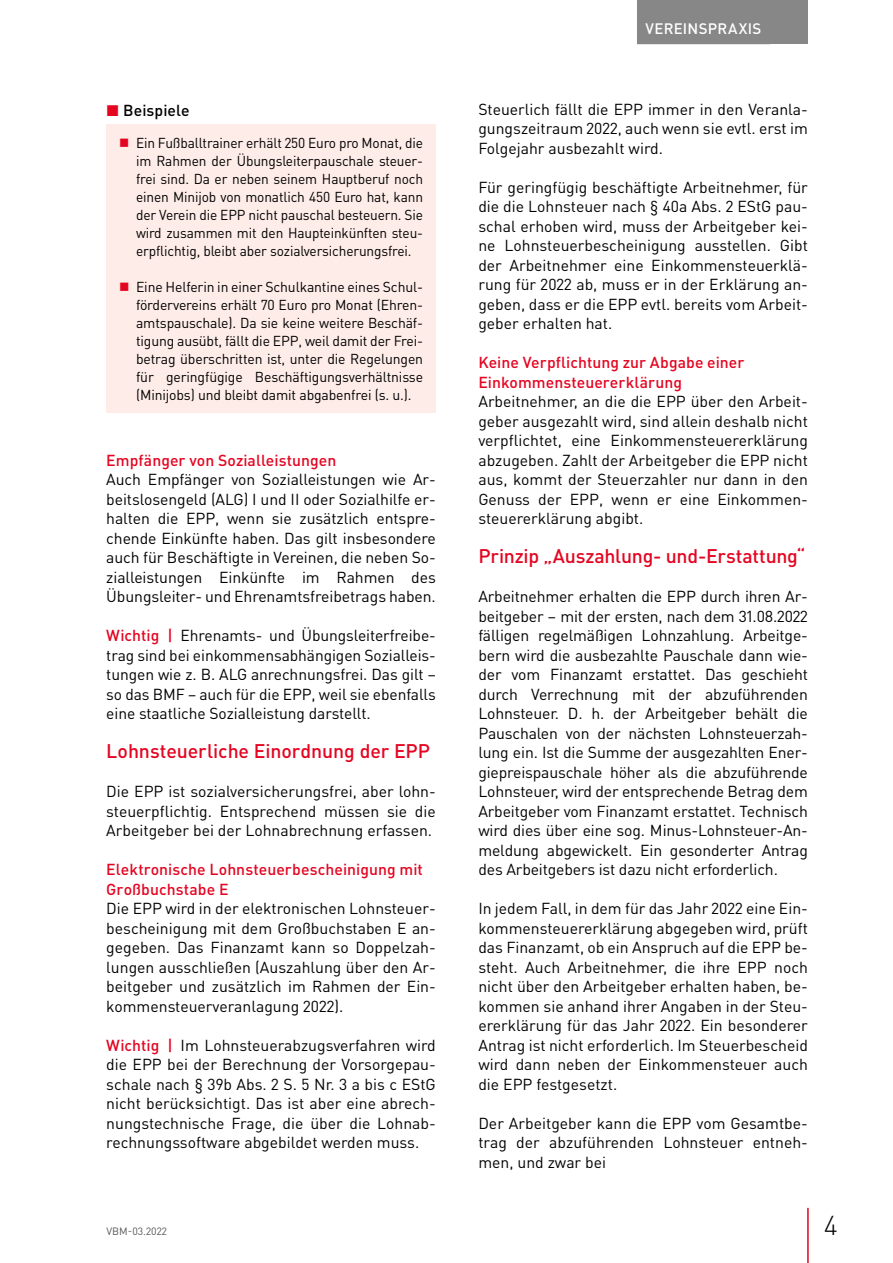
<style>
.page{position:relative;width:893px;height:1263px;background:#fff}
.page>*{position:absolute;margin:0;border:0;box-sizing:border-box;transform-origin:0 0}
.t1{font:300 27px "DIN Pro";color:#000}
.t2{font:500 19.5px "DIN Pro";letter-spacing:-.005em;color:#e40521}
.t3{font:15.75px/19.5px "DIN Pro";color:#000;text-align:justify}
.t4{font:500 15.75px/19.5px "DIN Pro";letter-spacing:.005em;color:#e40521}
.t5{font:500 15.75px "DIN Pro";color:#000}
.t6{font:500 15px "DIN Pro";letter-spacing:.02em;color:#fff}
.t7{font:14.25px/18px "DIN Pro";letter-spacing:-.01em;color:#000;text-align:justify}
.t8{font:14.25px/18px "DIN Pro";letter-spacing:-.01em;color:#000;text-align:justify;scale:.96 1}
.t9{font:10.5px "DIN Pro";color:#575756}
.s1{color:#e40521}
.s2{font-weight:500;color:#e40521}
</style>
<div class="page">
<div style="left:762px;top:0;width:46px;height:44px;background:#878787"></div>
<hr style="left:807px;top:1208px;width:2px;height:55px;background:#e40521">
<div style="left:637px;top:0;width:133px;height:44px;background:#878787"></div>
<div style="left:106px;top:125px;width:330px;height:288px;background:#fdece7"></div>
<p class="t5" style="left:106px;top:100px;width:85px"><span class="s1">◼</span> Beispiele</p>
<p class="t8" style="left:136px;top:134px;width:301px">Ein Fußballtrainer erhält 250 Euro pro Monat, die im Rahmen der Übungsleiterpauschale steuer&shy;frei sind. Da er neben seinem Hauptberuf noch einen Minijob von monatlich 450 Euro hat, kann der Verein die EPP nicht pauschal besteuern. Sie wird zusammen mit den Haupteinkünften steu&shy;erpflichtig, bleibt aber sozialversicherungsfrei.</p>
<p class="t7" style="left:136px;top:278px;width:289px">Eine Helferin in einer Schulkantine eines Schul&shy;fördervereins erhält 70 Euro pro Monat (Ehren&shy;amtspauschale). Da sie keine weitere Beschäf&shy;tigung ausübt, fällt die EPP, weil damit der Frei&shy;betrag überschritten ist, unter die Regelungen für geringfügige Beschäftigungsverhältnisse (Minijobs) und bleibt damit abgabenfrei (s. u.).</p>
<p class="t4" style="left:106px;top:450px;width:232px">Empfänger von Sozialleistungen</p>
<p class="t3" style="left:106px;top:469px;width:331px">Auch Empfänger von Sozialleistungen wie Ar&shy;beitslosengeld (ALG) I und II oder Sozialhilfe er&shy;halten die EPP, wenn sie zusätzlich entspre&shy;chende Einkünfte haben. Das gilt insbesondere auch für Beschäftigte in Vereinen, die neben So&shy;zialleistungen Einkünfte im Rahmen des Übungsleiter- und Ehrenamtsfreibetrags haben.</p>
<p class="t3" style="left:106px;top:625px;width:331px"><span class="s2">Wichtig |</span> Ehrenamts- und Übungsleiterfreibe&shy;trag sind bei einkommensabhängigen Sozialleis&shy;tungen wie z. B. ALG anrechnungsfrei. Das gilt – so das BMF – auch für die EPP, weil sie ebenfalls eine staatliche Sozialleistung darstellt.</p>
<p class="t2" style="left:106px;top:738px;width:300px">Lohnsteuerliche Einordnung der EPP</p>
<p class="t3" style="left:106px;top:781px;width:331px">Die EPP ist sozialversicherungsfrei, aber lohn&shy;steuerpflichtig. Entsprechend müssen sie die Arbeitgeber bei der Lohnabrechnung erfassen.</p>
<p class="t4" style="left:106px;top:859px;width:318px">Elektronische Lohnsteuerbescheinigung mit<br>Großbuchstabe E</p>
<p class="t3" style="left:106px;top:898px;width:331px">Die EPP wird in der elektronischen Lohnsteuer&shy;bescheinigung mit dem Großbuchstaben E an&shy;gegeben. Das Finanzamt kann so Doppelzah&shy;lungen ausschließen (Auszahlung über den Ar&shy;beitgeber und zusätzlich im Rahmen der Ein&shy;kommensteuerveranlagung 2022).</p>
<p class="t3" style="left:106px;top:1035px;width:331px"><span class="s2">Wichtig |</span> Im Lohnsteuerabzugsverfahren wird die EPP bei der Berechnung der Vorsorgepau&shy;schale nach § 39b Abs. 2 S. 5 Nr. 3 a bis c EStG nicht berücksichtigt. Das ist aber eine abrech&shy;nungstechnische Frage, die über die Lohnab&shy;rechnungssoftware abgebildet werden muss.</p>
<p class="t6" style="left:645px;top:18px;width:82px">Verei nspraxi</p>
<p class="t6" style="left:753px;top:18px;width:10px">s</p>
<p class="t3" style="left:478px;top:99px;width:331px">Steuerlich fällt die EPP immer in den Veranla&shy;gungszeitraum 2022, auch wenn sie evtl. erst im Folgejahr ausbezahlt wird.</p>
<p class="t3" style="left:478px;top:177px;width:331px">Für geringfügig beschäftigte Arbeitnehmer, für die die Lohnsteuer nach § 40a Abs. 2 EStG pau&shy;schal erhoben wird, muss der Arbeitgeber kei&shy;ne Lohnsteuerbescheinigung ausstellen. Gibt der Arbeitnehmer eine Einkommensteuerklä&shy;rung für 2022 ab, muss er in der Erklärung an&shy;geben, dass er die EPP evtl. bereits vom Arbeit&shy;geber erhalten hat.</p>
<p class="t4" style="left:478px;top:352px;width:268px">Keine Verpflichtung zur Abgabe einer<br>Einkommensteuererklärung</p>
<p class="t3" style="left:478px;top:391px;width:331px">Arbeitnehmer, an die die EPP über den Arbeit&shy;geber ausgezahlt wird, sind allein deshalb nicht verpflichtet, eine Einkommensteuererklärung abzugeben. Zahlt der Arbeitgeber die EPP nicht aus, kommt der Steuerzahler nur dann in den Genuss der EPP, wenn er eine Einkommen&shy;steuererklärung abgibt.</p>
<p class="t2" style="left:478px;top:543px;width:329px">Prinzip „Auszahlung- und-Erstattung“</p>
<p class="t3" style="left:478px;top:586px;width:331px">Arbeitnehmer erhalten die EPP durch ihren Ar&shy;beitgeber – mit der ersten, nach dem 31.08.2022 fälligen regelmäßigen Lohnzahlung. Arbeitge&shy;bern wird die ausbezahlte Pauschale dann wie&shy;der vom Finanzamt erstattet. Das geschieht durch Verrechnung mit der abzuführenden Lohnsteuer. D. h. der Arbeitgeber behält die Pauschalen von der nächsten Lohnsteuerzah&shy;lung ein. Ist die Summe der ausgezahlten Ener&shy;giepreispauschale höher als die abzuführende Lohnsteuer, wird der entsprechende Betrag dem Arbeitgeber vom Finanzamt erstattet. Technisch wird dies über eine sog. Minus-Lohnsteuer-An&shy;meldung abgewickelt. Ein gesonderter Antrag des Arbeitgebers ist dazu nicht erforderlich.</p>
<p class="t3" style="left:478px;top:898px;width:331px">In jedem Fall, in dem für das Jahr 2022 eine Ein&shy;kommensteuererklärung abgegeben wird, prüft das Finanzamt, ob ein Anspruch auf die EPP be&shy;steht. Auch Arbeitnehmer, die ihre EPP noch nicht über den Arbeitgeber erhalten haben, be&shy;kommen sie anhand ihrer Angaben in der Steu&shy;ererklärung für das Jahr 2022. Ein besonderer Antrag ist nicht erforderlich. Im Steuerbescheid wird dann neben der Einkommensteuer auch die EPP festgesetzt.</p>
<p class="t3" style="left:478px;top:1113px;width:331px">Der Arbeitgeber kann die EPP vom Gesamtbe&shy;trag der abzuführenden Lohnsteuer entneh&shy;men, und zwar bei</p>
<p class="t9" style="left:106px;top:1224px;width:62px">VBM-03.2022</p>
<h1 class="t1" style="left:824px;top:1207px;width:15px">4</h1>
</div>
